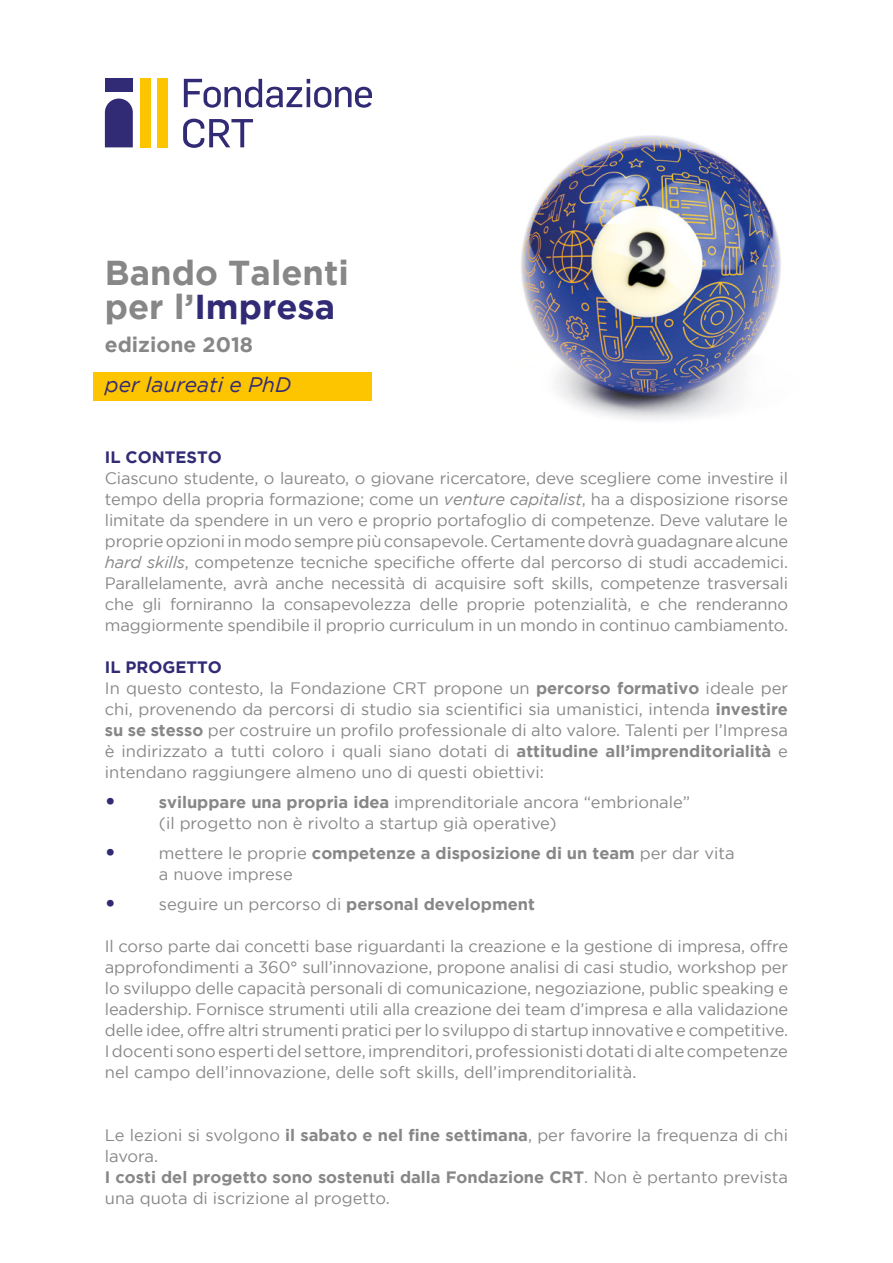
<style>
.page{position:relative;width:893px;height:1263px;background:#fff}
.page>*{position:absolute;margin:0;border:0;box-sizing:border-box;transform-origin:0 0}
.t1{font:700 34.5px/34.5px "Gotham";color:#878787}
.t2{font:italic 21px "Gotham";color:#312a74}
.t3{font:700 21px "Gotham";color:#878787}
.t4{font:16.5px/21px "Gotham";color:#878787}
.t5{font:700 16.5px "Gotham";color:#312a74}
.s1{color:#312a74}
.s2{font-style:italic}
.s3{font-weight:700;color:#312a74}
.s4{font-weight:700}
.s5{font-family:"Futura Std";font-weight:300;font-size:18px;color:#312a74}
</style>
<div class="page">
<img style="left:521px;top:135px;width:260px;height:285px">
<div style="left:93px;top:372px;width:279px;height:28px;background:#fdc400"></div>
<div style="left:140px;top:78px;width:10px;height:69px;background:#fdc400"></div>
<div style="left:157px;top:78px;width:11px;height:69px;background:#fdc400"></div>
<svg style="left:105px;top:99px;width:28px;height:48px"></svg>
<div style="left:105px;top:78px;width:28px;height:14px;background:#312a74"></div>
<svg style="left:184px;top:79px;width:188px;height:29px"></svg>
<svg style="left:183px;top:119px;width:70px;height:29px"></svg>
<h1 class="t1" style="left:105px;top:254px;width:245px">Bando Talenti per l’<span class="s1">Impresa</span></h1>
<p class="t3" style="left:105px;top:332px;width:150px">edizione 2018</p>
<p class="t2" style="left:105px;top:373px;width:188px">per laureati e PhD</p>
<p class="t5" style="left:105px;top:448px;width:118px">IL CONTESTO</p>
<p class="t4" style="left:105px;top:467px;width:685px;text-align:justify">Ciascuno studente, o laureato, o giovane ricercatore, deve scegliere come investire il tempo della propria formazione; come un <span class="s2">venture capitalist</span>, ha a disposizione risorse limitate da spendere in un vero e proprio portafoglio di competenze. Deve valutare le proprie opzioni in modo sempre più consapevole. Certamente dovrà guadagnare alcune <span class="s2">hard skills</span>, competenze tecniche specifiche offerte dal percorso di studi accademici.<br>Parallelamente, avrà anche necessità di acquisire soft skills, competenze trasversali che gli forniranno la consapevolezza delle proprie potenzialità, e che renderanno maggiormente spendibile il proprio curriculum in un mondo in continuo cambiamento.</p>
<p class="t4" style="left:105px;top:656px;width:685px"><span class="s3">IL PROGETTO<br></span>In questo contesto, la Fondazione CRT propone un <span class="s4">percorso formativo</span> ideale per chi, provenendo da percorsi di studio sia scientifici sia umanistici, intenda <span class="s4">investire su se stesso</span> per costruire un profilo professionale di alto valore. Talenti per l’Impresa è indirizzato a tutti coloro i quali siano dotati di <span class="s4">attitudine all’imprenditorialità</span> e intendano raggiungere almeno uno di questi obiettivi:</p>
<p class="t4" style="left:159px;top:791px;width:533px;text-indent:-54px"><span class="s5">•</span> <span class="s4">sviluppare una propria idea</span> imprenditoriale ancora “embrionale” (il progetto non è rivolto a startup già operative)</p>
<p class="t4" style="left:159px;top:842px;width:577px;text-indent:-54px"><span class="s5">•</span> mettere le proprie <span class="s4">competenze a disposizione di un team</span> per dar vita a nuove imprese</p>
<p class="t4" style="left:105px;top:893px;width:432px"><span class="s5">•</span> seguire un percorso di <span class="s4">personal development</span></p>
<p class="t4" style="left:105px;top:935px;width:685px;text-align:justify">Il corso parte dai concetti base riguardanti la creazione e la gestione di impresa, offre approfondimenti a 360° sull’innovazione, propone analisi di casi studio, workshop per lo sviluppo delle capacità personali di comunicazione, negoziazione, public speaking e leadership. Fornisce strumenti utili alla creazione dei team d’impresa e alla validazione delle idee, offre altri strumenti pratici per lo sviluppo di startup innovative e competitive.<br>I docenti sono esperti del settore, imprenditori, professionisti dotati di alte competenze nel campo dell’innovazione, delle soft skills, dell’imprenditorialità.</p>
<p class="t4" style="left:105px;top:1124px;width:685px">Le lezioni si svolgono <span class="s4">il sabato e nel fine settimana</span>, per favorire la frequenza di chi lavora.<br><span class="s4">I costi del progetto sono sostenuti dalla Fondazione CRT</span>. Non è pertanto prevista una quota di iscrizione al progetto.</p>
</div>
